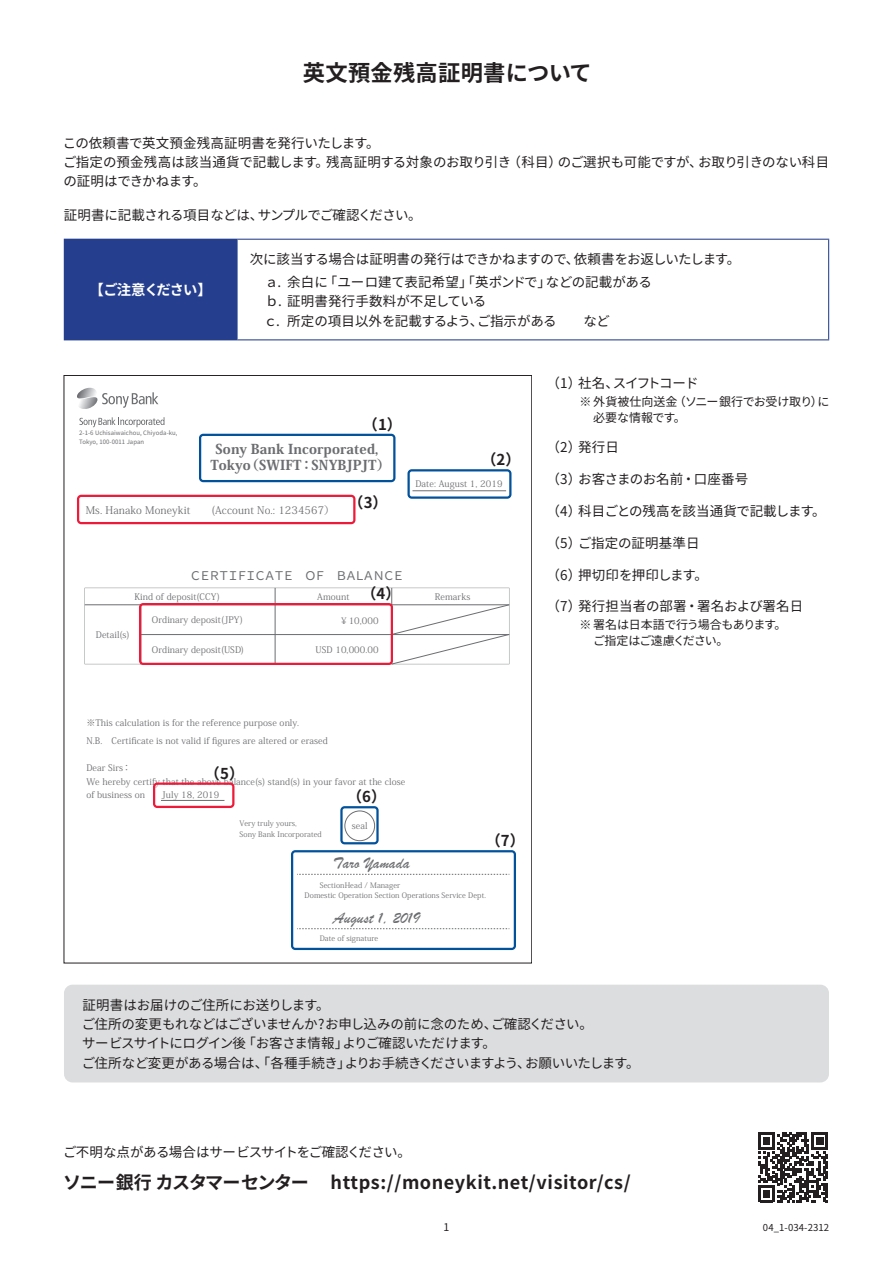
<style>
.page{position:relative;width:893px;height:1263px;background:#fff}
.page>*{position:absolute;margin:0;border:0;box-sizing:border-box;transform-origin:0 0}
.t1{font:700 22.35px "Noto Sans CJ Kjp";letter-spacing:.01em;color:#231f20}
.t2{font:700 18px "Noto Sans CJ Kjp";letter-spacing:.03em;color:#231f20}
.t3{font:16.5px "Brush Script";letter-spacing:.01em;color:#6c6d70}
.t4{font:700 15px "Noto Sans CJ Kjp";color:#231f20}
.t5{font:700 14.4px "Noto Sans CJ Kjp";letter-spacing:-.08em;color:#fff}
.t6{font:13.5px/23.4px "Noto Sans CJ Kjp";letter-spacing:-.02em;color:#231f20}
.t7{font:13.5px "Noto Sans CJ Kjp";letter-spacing:.01em;color:#231f20}
.t8{font:800 13.5px "Koz Min Pro";letter-spacing:.01em;color:#6c6d70}
.t9{font:13.5px/19.2px "Noto Sans CJ Kjp";color:#231f20}
.t10{font:13.5px "Noto Sans CJ Kjp";letter-spacing:-.045em;color:#231f20}
.t11{font:13.5px "Noto Sans CJ Kjp";letter-spacing:.005em;color:#231f20}
.t12{font:13.5px "Noto Sans CJ Kjp";letter-spacing:-.07em;color:#231f20}
.t13{font:13.5px "Noto Sans CJ Kjp";letter-spacing:-.09em;color:#231f20}
.t14{font:13.5px "Noto Sans CJ Kjp";letter-spacing:-.08em;color:#231f20}
.t15{font:13.5px "Noto Sans CJ Kjp";letter-spacing:-.065em;color:#231f20}
.t16{font:13.5px "Noto Sans CJ Kjp";letter-spacing:-.055em;color:#231f20}
.t17{font:13.5px "Noto Sans CJ Kjp";letter-spacing:-.1em;color:#231f20}
.t18{font:12px/15.9px "Noto Sans CJ Kjp";letter-spacing:-.04em;color:#231f20}
.t19{font:12px "Noto Sans CJ Kjp";letter-spacing:-.215em;color:#6c6d70}
.t20{font:12px/15.9px "Noto Sans CJ Kjp";color:#231f20}
.t21{font:12px "Noto Sans CJ Kjp";letter-spacing:-.02em;color:#231f20}
.t22{font:10.65px "Noto Sans CJ Kjp";color:#231f20}
.t23{font:10.5px "Koz Min Pro";letter-spacing:.01em;color:#6c6d70}
.t24{font:9.6px "Noto Sans CJ Kjp";letter-spacing:.01em;color:#231f20}
.t25{font:9px/13.5px "Koz Min Pro";letter-spacing:.01em;color:#6c6d70}
.t26{font:7.5px/10.5px "Koz Min Pro";letter-spacing:.01em;color:#6c6d70}
.t27{font:6px "Noto Sans CJ Kjp";letter-spacing:.01em;color:#6c6d70}
</style>
<div class="page">
<div style="left:64px;top:239px;width:173px;height:101px;background:#253f8e"></div>
<hr style="left:237px;top:239px;width:592px;height:1px;background:#253f8e">
<hr style="left:828px;top:240px;width:1px;height:99px;background:#253f8e">
<hr style="left:237px;top:339px;width:592px;height:1px;background:#253f8e">
<hr style="left:237px;top:240px;width:1px;height:99px;background:#253f8e">
<svg style="left:77px;top:388px;width:81px;height:21px"></svg>
<svg style="left:79px;top:417px;width:85px;height:10px"></svg>
<svg style="left:199px;top:434px;width:196px;height:48px"></svg>
<svg style="left:340px;top:806px;width:39px;height:38px"></svg>
<svg style="left:291px;top:850px;width:225px;height:100px"></svg>
<svg style="left:153px;top:782px;width:81px;height:26px"></svg>
<svg style="left:77px;top:495px;width:278px;height:29px"></svg>
<svg style="left:85px;top:588px;width:424px;height:77px"></svg>
<svg style="left:407px;top:469px;width:104px;height:30px"></svg>
<div style="left:64px;top:985px;width:765px;height:97px;background:#dcdddf;border-radius:9px"></div>
<svg style="left:758px;top:1132px;width:70px;height:70px"></svg>
<h1 class="t1" style="left:303px;top:60px;width:290px">英文預金残高証明書について</h1>
<h3 class="t11" style="left:63px;top:135px;width:318px">この依頼書で英文預金残高証明書を発行いたします。</h3>
<h3 class="t6" style="left:507px;top:151px;width:56px">（科目）</h3>
<h3 class="t9" style="left:63px;top:153px;width:268px">ご指定の預金残高は該当通貨で記載します。の証明はできかねます。</h3>
<h3 class="t14" style="left:258px;top:207px;width:166px">サンプルでご確認ください。</h3>
<h3 class="t6" style="left:326px;top:151px;width:187px">残高証明する対象のお取り引き</h3>
<h3 class="t6" style="left:558px;top:151px;width:146px">のご選択も可能ですが、</h3>
<h3 class="t6" style="left:698px;top:151px;width:133px">お取り引きのない科目</h3>
<h3 class="t6" style="left:64px;top:204px;width:201px">証明書に記載される項目などは、</h3>
<h3 class="t5" style="left:90px;top:282px;width:124px">【ご注意ください【</h3>
<h3 class="t6" style="left:546px;top:247px;width:107px;text-indent:-296px">次に該当する場合は証明書の発行はできかねますので、<br>などの記載がある</h3>
<h3 class="t12" style="left:574px;top:251px;width:168px">依頼書をお返しいたします。</h3>
<h3 class="t6" style="left:324px;top:271px;width:228px">「ユーロ建て表記希望」「英ポンドで」</h3>
<h3 class="t6" style="left:265px;top:271px;width:65px">ａ. 余白に</h3>
<h3 class="t7" style="left:265px;top:294px;width:223px">ｂ. 証明書発行手数料が不足している</h3>
<h3 class="t6" style="left:477px;top:309px;width:134px">ご指示がある　　など</h3>
<h3 class="t6" style="left:287px;top:309px;width:198px">所定の項目以外を記載するよう、</h3>
<h3 class="t6" style="left:264px;top:309px;width:17px">ｃ.</h3>
<p class="t27" style="left:79px;top:429px;width:100px">2-1-6 Uchisaiwaichou, Chiyoda-ku,</p>
<p class="t27" style="left:79px;top:438px;width:66px">Tokyo, 100-0011 Japan</p>
<h3 class="t4" style="left:363px;top:416px;width:41px">) (1</h3>
<h3 class="t8" style="left:216px;top:438px;width:164px">Sony Bank Incorporated,</h3>
<h3 class="t8" style="left:246px;top:455px;width:146px">（SWIFT：SNYBJPJT(</h3>
<h3 class="t8" style="left:210px;top:455px;width:42px">Tokyo</h3>
<h3 class="t4" style="left:481px;top:451px;width:41px">) (2</h3>
<p class="t25" style="left:415px;top:477px;width:89px">Date: August 1, 2019</p>
<h3 class="t6" style="left:546px;top:372px;width:36px">（1）</h3>
<h3 class="t6" style="left:578px;top:372px;width:42px">社名、</h3>
<h3 class="t17" style="left:613px;top:376px;width:87px">スイフトコード</h3>
<h3 class="t21" style="left:674px;top:395px;width:157px">（ソニー銀行でお受け取りに）</h3>
<h3 class="t20" style="left:593px;top:394px;width:94px;text-indent:-14px">※外貨被仕向送金必要な情報です。</h3>
<h3 class="t6" style="left:578px;top:436px;width:42px">発行日</h3>
<h3 class="t6" style="left:546px;top:436px;width:36px">（2）</h3>
<h3 class="t6" style="left:546px;top:467px;width:36px">（3）</h3>
<h3 class="t6" style="left:578px;top:467px;width:171px">お客さまのお名前・口座番号</h3>
<p class="t23" style="left:86px;top:502px;width:251px">Ms. Hanako Moneykit　　(Account No.: 1234567(</p>
<h3 class="t4" style="left:348px;top:494px;width:41px">) (3</h3>
<h3 class="t19" style="left:190px;top:569px;width:138px">ＣＥＲＴＩＦＩＣＡＴＥ　ＯＦ</h3>
<h3 class="t19" style="left:324px;top:569px;width:82px">　ＢＡＬＡＮＣＥ</h3>
<p class="t25" style="left:134px;top:590px;width:87px">Kind of deposit(CCY(</p>
<p class="t25" style="left:96px;top:628px;width:35px">Detail (s(</p>
<p class="t25" style="left:152px;top:613px;width:93px">Ordinary deposit(JPY(</p>
<p class="t25" style="left:152px;top:642px;width:94px">Ordinary deposit(USD(</p>
<h3 class="t4" style="left:361px;top:585px;width:41px">) (4</h3>
<p class="t25" style="left:317px;top:590px;width:34px">Amount</p>
<p class="t25" style="left:340px;top:614px;width:41px">￥10,000</p>
<p class="t25" style="left:316px;top:642px;width:65px">USD 10,000.00</p>
<p class="t25" style="left:435px;top:590px;width:37px">Remarks</p>
<p class="t25" style="left:86px;top:714px;width:243px;line-height:18px">※This calculation is for the reference purpose only.<br>N B. 　. Certificate is not valid if figures are altered or erased</p>
<p class="t25" style="left:86px;top:761px;width:321px">Dear Sirs：<br>We hereby certify that the above balance s( ) stand s( ) in your favor at the close of business on</p>
<p class="t26" style="left:240px;top:818px;width:84px">Very truly yours,<br>Sony Bank Incorporated</p>
<h3 class="t4" style="left:205px;top:765px;width:41px">) (5</h3>
<h3 class="t4" style="left:347px;top:788px;width:41px">) (6</h3>
<p class="t25" style="left:162px;top:788px;width:59px">July 18, 2019</p>
<p class="t25" style="left:352px;top:818px;width:17px">seal</p>
<h3 class="t3" style="left:333px;top:853px;width:78px">Taro Yamada</h3>
<p class="t26" style="left:305px;top:880px;width:183px">　　SectionHead / Manager<br>Domestic Operation Section Operations Service Dept.</p>
<p class="t26" style="left:305px;top:933px;width:75px">　　Date of signature</p>
<h3 class="t3" style="left:333px;top:908px;width:88px">August 1, 2019</h3>
<h3 class="t4" style="left:486px;top:832px;width:41px">) (7</h3>
<h3 class="t6" style="left:82px;top:994px;width:249px">証明書はお届けのご住所にお送りします。</h3>
<h3 class="t6" style="left:546px;top:499px;width:36px">（4）</h3>
<h3 class="t6" style="left:578px;top:499px;width:249px">科目ごとの残高を該当通貨で記載します。</h3>
<h3 class="t6" style="left:546px;top:531px;width:36px">（5）</h3>
<h3 class="t7" style="left:578px;top:535px;width:123px">ご指定の証明基準日</h3>
<h3 class="t6" style="left:546px;top:563px;width:36px">（6）</h3>
<h3 class="t6" style="left:578px;top:563px;width:131px">押切印を押印します。</h3>
<h3 class="t6" style="left:546px;top:595px;width:36px">（7）</h3>
<h3 class="t7" style="left:578px;top:599px;width:227px">発行担当者の部署・署名および署名日</h3>
<h3 class="t18" style="left:593px;top:617px;width:195px;text-indent:-13px">※ 署名は日本語で行う場合もあります。ご指定はご遠慮ください。</h3>
<h3 class="t6" style="left:82px;top:1015px;width:417px;line-height:19.2px;text-align:right">ご住所の変更もれなどはございませんか?お申し込みの前に念のため、よりご確認いただけます。</h3>
<h3 class="t12" style="left:491px;top:1017px;width:103px">ご確認ください。</h3>
<h3 class="t6" style="left:242px;top:1032px;width:107px">「お客さま情報」</h3>
<h3 class="t15" style="left:82px;top:1036px;width:165px">サービスサイトにログイン後</h3>
<h3 class="t7" style="left:82px;top:1055px;width:270px">ご住所など変更がある場合は、「各種手続き」</h3>
<h3 class="t13" style="left:345px;top:1055px;width:187px">よりお手続きくださいますよう、</h3>
<h3 class="t16" style="left:525px;top:1055px;width:116px">お願いいたします。</h3>
<h3 class="t10" style="left:63px;top:1144px;width:349px">ご不明な点がある場合はサービスサイトをご確認ください。</h3>
<h2 class="t2" style="left:63px;top:1172px;width:569px">ソニー銀行カスタマーセンター　https://moneykit.net/visitor/cs/</h2>
<p class="t22" style="left:444px;top:1221px;width:7px">1</p>
<p class="t24" style="left:763px;top:1222px;width:68px">04_1-034-2312</p>
</div>
